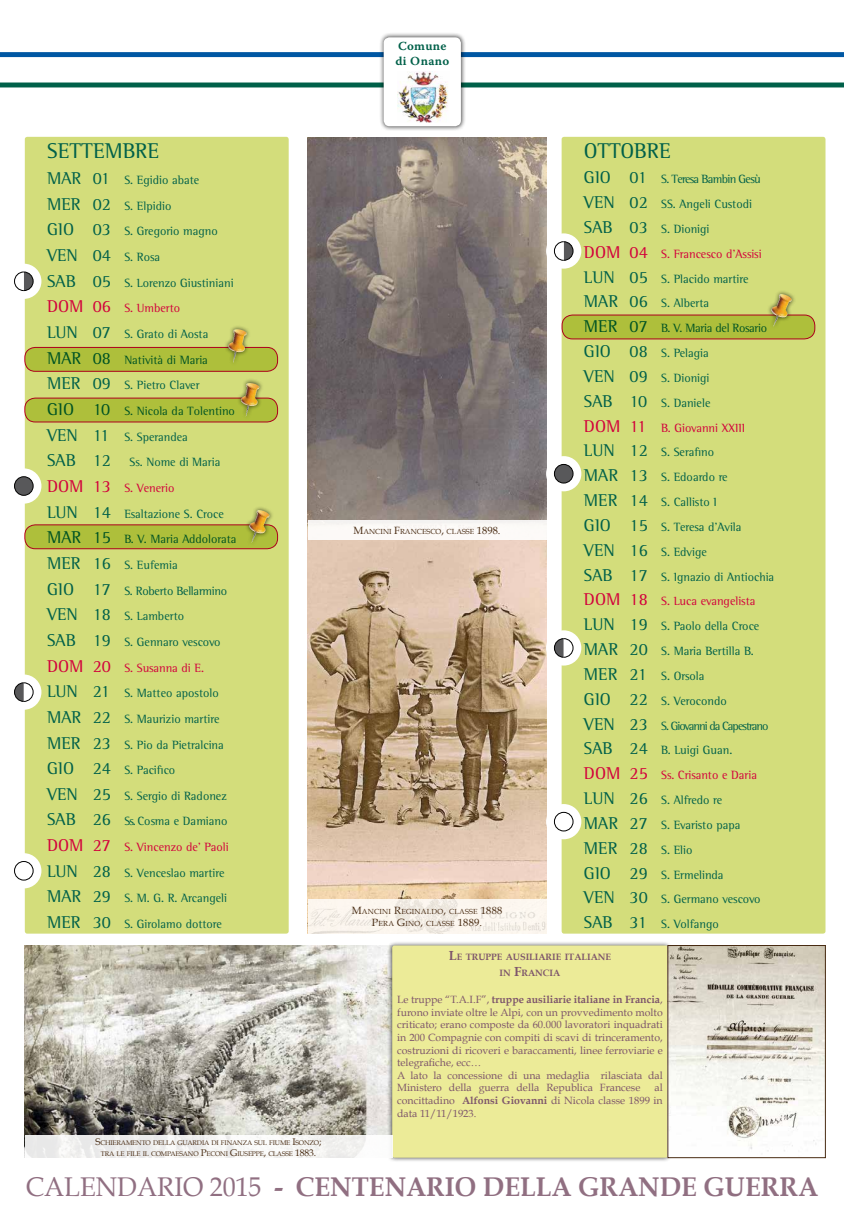
<style>
.page{position:relative;width:844px;height:1216px;background:#fff}
.page>*{position:absolute;margin:0;border:0;box-sizing:border-box;transform-origin:0 0}
.t1{font:700 27.04px "Book Antiqua";color:#7d556b;scale:.95 1}
.t2{font:21.88px "Rotis Semi Serif";color:#006049}
.t3{font:12.34px/14.8px "Warnock Pro Semibold Capt";letter-spacing:.025em;color:#006049}
.t4{font:12.25px/24.8px "Rotis Semi Serif";color:#006049}
.t5{font:10.5px/12.6px "Book Antiqua";color:#7d556b}
.t6{font:700 9.19px/15.8px "Book Antiqua";color:#7d556b;text-align:center}
.t7{font:7.35px/12.6px "Book Antiqua";letter-spacing:.03em;color:#482b12;text-align:center}
.t8{font:7.35px "Book Antiqua";color:#482b12}
.t9{font:6.74px/11.5px "Book Antiqua";letter-spacing:-.02em;color:#482b12;text-align:center}
.s1{font-size:17.5px}
.s2{font-size:17.5px;color:#d2003b}
.s3{color:#d2003b}
.s4{font-size:9.62px}
.s5{font-size:10.5px}
.s6{font-size:13.12px}
.s7{font-weight:700}
.s8{font-weight:400}
</style>
<div class="page">
<svg style="left:0;top:52px;width:843px;height:5px;background:#055aa5"></svg>
<svg style="left:0;top:82px;width:843px;height:5px;background:#1a705b"></svg>
<div style="left:379px;top:33px;width:87px;height:98px;background:#000;opacity:.75"></div>
<div style="left:383px;top:37px;width:78px;height:89px;background:#fff;border-radius:6px"></div>
<img style="left:397px;top:71px;width:51px;height:52px">
<img style="left:308px;top:540px;width:238px;height:358px">
<div style="left:561px;top:137px;width:264px;height:796px;background:#d3dd7b;border-radius:2px"></div>
<div style="left:25px;top:137px;width:263px;height:796px;background:#d3dd7b;border-radius:2px"></div>
<img style="left:25px;top:945px;width:362px;height:190px">
<img style="left:308px;top:138px;width:238px;height:382px">
<div style="left:25px;top:347px;width:252px;height:24px;background:#aebf3b;border-radius:11px"></div>
<div style="left:24px;top:347px;width:254px;height:25px;border:1px solid #d2003b;border-radius:11px"></div>
<div style="left:25px;top:398px;width:252px;height:24px;background:#aebf3b;border-radius:11px"></div>
<div style="left:24px;top:397px;width:254px;height:25px;border:1px solid #d2003b;border-radius:11px"></div>
<div style="left:224px;top:324px;width:27px;height:42px;background:#000;opacity:.75"></div>
<img style="left:228px;top:329px;width:8px;height:31px">
<div style="left:236px;top:378px;width:28px;height:42px;background:#000;opacity:.75"></div>
<img style="left:241px;top:383px;width:8px;height:30px">
<div style="left:25px;top:525px;width:252px;height:23px;background:#aebf3b;border-radius:11px"></div>
<div style="left:24px;top:524px;width:254px;height:25px;border:1px solid #d2003b;border-radius:11px"></div>
<div style="left:245px;top:505px;width:29px;height:41px;background:#000;opacity:.75"></div>
<img style="left:249px;top:510px;width:11px;height:31px">
<div style="left:562px;top:315px;width:252px;height:24px;background:#aebf3b;border-radius:11px"></div>
<div style="left:561px;top:314px;width:254px;height:25px;border:1px solid #d2003b;border-radius:11px"></div>
<div style="left:766px;top:289px;width:30px;height:41px;background:#000;opacity:.75"></div>
<img style="left:771px;top:294px;width:9px;height:31px">
<div style="left:387px;top:940px;width:285px;height:222px;background:#000;opacity:.75"></div>
<div style="left:392px;top:945px;width:275px;height:212px;background:#eceb98;border-radius:2px"></div>
<div style="left:546px;top:456px;width:35px;height:35px;background:#fff;border-radius:50%"></div>
<div style="left:554px;top:464px;width:19px;height:19px;background:#58585a;border-radius:50%"></div>
<div style="left:554px;top:464px;width:19px;height:19px;border:1px solid #000;border-radius:50%"></div>
<div style="left:6px;top:468px;width:35px;height:35px;background:#fff;border-radius:50%"></div>
<div style="left:15px;top:476px;width:18px;height:19px;background:#58585a;border-radius:50%"></div>
<div style="left:14px;top:476px;width:19px;height:19px;border:1px solid #000;border-radius:50%"></div>
<div style="left:546px;top:804px;width:35px;height:35px;background:#fff;border-radius:50%"></div>
<div style="left:554px;top:812px;width:19px;height:19px;border:1px solid #000;border-radius:50%"></div>
<div style="left:6px;top:853px;width:35px;height:35px;background:#fff;border-radius:50%"></div>
<div style="left:14px;top:861px;width:19px;height:19px;border:1px solid #000;border-radius:50%"></div>
<div style="left:546px;top:233px;width:35px;height:35px;background:#fff;border-radius:50%"></div>
<svg style="left:554px;top:241px;width:19px;height:19px"></svg>
<div style="left:6px;top:264px;width:35px;height:35px;background:#fff;border-radius:50%"></div>
<svg style="left:14px;top:272px;width:19px;height:19px"></svg>
<div style="left:546px;top:630px;width:35px;height:35px;background:#fff;border-radius:50%"></div>
<svg style="left:554px;top:638px;width:19px;height:19px"></svg>
<div style="left:6px;top:674px;width:35px;height:35px;background:#fff;border-radius:50%"></div>
<svg style="left:14px;top:682px;width:19px;height:19px"></svg>
<div style="left:308px;top:520px;width:238px;height:19px;background:#fcf9f7"></div>
<svg style="left:308px;top:898px;width:238px;height:35px;fill:#faf5ed"></svg>
<div style="left:25px;top:1135px;width:367px;height:23px;background:#f2f2f0"></div>
<img style="left:669px;top:947px;width:154px;height:208px">
<p class="t3" style="left:395px;top:39px;width:55px">Comune di Onano</p>
<h2 class="t2" style="left:47px;top:138px;width:113px">SETTEMBRE</h2>
<p class="t4" style="left:47px;top:167px;width:191px;line-height:25.6px"><span class="s1">MAR 01</span> S. Egidio abate<br><span class="s1">MER 02</span> S. Elpidio<br><span class="s1">GIO 03</span> S. Gregorio magno<br><span class="s1">VEN 04</span> S. Rosa<br><span class="s1">SAB 05</span> S. Lorenzo Giustiniani<br><span class="s2">DOM 06</span> <span class="s3">S. Umberto<br></span><span class="s1">LUN 07</span> S. Grato di Aosta<br><span class="s1">MAR 08</span> Natività di Maria<br><span class="s1">MER 09</span> S. Pietro Claver<br><span class="s1">GIO 10</span> S. Nicola da Tolentino<br><span class="s1">VEN 11</span> S. Sperandea<br><span class="s1">SAB 12</span> Ss. Nome di Maria<br><span class="s2">DOM 13</span> <span class="s3">S. Venerio<br></span><span class="s1">LUN 14</span> Esaltazione S. Croce<br><span class="s1">MAR 15</span> B. V. Maria Addolorata<br><span class="s1">MER 16</span> S. Eufemia<br><span class="s1">GIO 17</span> S. Roberto Bellarmino<br><span class="s1">VEN 18</span> S. Lamberto<br><span class="s1">SAB 19</span> S. Gennaro vescovo<br><span class="s2">DOM 20</span> <span class="s3">S. Susanna di E.<br></span><span class="s1">LUN 21</span> S. Matteo apostolo<br><span class="s1">MAR 22</span> S. Maurizio martire<br><span class="s1">MER 23</span> S. Pio da Pietralcina<br><span class="s1">GIO 24</span> S. Pacifico<br><span class="s1">VEN 25</span> S. Sergio di Radonez<br><span class="s1">SAB 26</span> Ss. Cosma e Damiano<br><span class="s2">DOM 27</span> <span class="s3">S. Vincenzo de’ Paoli<br></span><span class="s1">LUN 28</span> S. Venceslao martire<br><span class="s1">MAR 29</span> S. M. G. R. Arcangeli<br><span class="s1">MER 30</span> S. Girolamo dottore</p>
<p class="t9" style="left:95px;top:1136px;width:227px"><span class="s4">S</span>CHIERAMENTO DELLA GUARDIA DI FINANZA SUL FIUME <span class="s4">I</span>SONZO<span class="s4">;<br></span>TRA LE FILE IL COMPAESANO <span class="s4">P</span>ECONI <span class="s4">G</span>IUSEPPE<span class="s4">,</span> CLASSE <span class="s4">1883.</span></p>
<p class="t8" style="left:353px;top:526px;width:148px"><span class="s5">M</span>ANCINI <span class="s5">F</span>RANCESCO<span class="s5">,</span> CLASSE <span class="s5">1898.</span></p>
<p class="t7" style="left:351px;top:905px;width:152px"><span class="s5">M</span>ANCINI <span class="s5">R</span>EGINALDO<span class="s5">,</span> CLASSE <span class="s5">1888<br>P</span>ERA <span class="s5">G</span>INO<span class="s5">,</span> CLASSE <span class="s5">1889.</span></p>
<h2 class="t2" style="left:583px;top:138px;width:88px">OTTOBRE</h2>
<p class="t4" style="left:583px;top:167px;width:192px"><span class="s1">GIO 01</span> S. Teresa Bambin Gesù<br><span class="s1">VEN 02</span> SS. Angeli Custodi<br><span class="s1">SAB 03</span> S. Dionigi<br><span class="s2">DOM 04</span> <span class="s3">S. Francesco d’Assisi<br></span><span class="s1">LUN 05</span> S. Placido martire<br><span class="s1">MAR 06</span> S. Alberta<br><span class="s1">MER 07</span> B. V. Maria del Rosario<br><span class="s1">GIO 08</span> S. Pelagia<br><span class="s1">VEN 09</span> S. Dionigi<br><span class="s1">SAB 10</span> S. Daniele<br><span class="s2">DOM 11</span> <span class="s3">B. Giovanni XXIII<br></span><span class="s1">LUN 12</span> S. Serafino<br><span class="s1">MAR 13</span> S. Edoardo re<br><span class="s1">MER 14</span> S. Callisto I<br><span class="s1">GIO 15</span> S. Teresa d’Avila<br><span class="s1">VEN 16</span> S. Edvige<br><span class="s1">SAB 17</span> S. Ignazio di Antiochia<br><span class="s2">DOM 18</span> <span class="s3">S. Luca evangelista<br></span><span class="s1">LUN 19</span> S. Paolo della Croce<br><span class="s1">MAR 20</span> S. Maria Bertilla B.<br><span class="s1">MER 21</span> S. Orsola<br><span class="s1">GIO 22</span> S. Verocondo<br><span class="s1">VEN 23</span> S. Giovanni da Capestrano<br><span class="s1">SAB 24</span> B. Luigi Guan.<br><span class="s2">DOM 25</span> <span class="s3">Ss. Crisanto e Daria<br></span><span class="s1">LUN 26</span> S. Alfredo re<br><span class="s1">MAR 27</span> S. Evaristo papa<br><span class="s1">MER 28</span> S. Elio<br><span class="s1">GIO 29</span> S. Ermelinda<br><span class="s1">VEN 30</span> S. Germano vescovo<br><span class="s1">SAB 31</span> S. Volfango</p>
<p class="t6" style="left:448px;top:949px;width:164px"><span class="s6">L</span>E TRUPPE AUSILIARIE ITALIANE<br>IN <span class="s6">F</span>RANCIA</p>
<p class="t5" style="left:397px;top:993px;width:267px">Le truppe “T.A.I.F”, <span class="s7">truppe ausiliarie italiane in Francia</span>, furono inviate oltre le Alpi, con un provvedimento molto criticato; erano composte da 60.000 lavoratori inquadrati in 200 Compagnie con compiti di scavi di trinceramento, costruzioni di ricoveri e baraccamenti, linee ferroviarie e telegrafiche, ecc…<br>A lato la concessione di una medaglia rilasciata dal Ministero della guerra della Republica Francese</p>
<p class="t5" style="left:397px;top:1081px;width:267px;text-align:justify;text-indent:257px">al concittadino <span class="s7">Alfonsi Giovanni</span> di Nicola classe 1899 in data 11/11/1923.</p>
<h1 class="t1" style="left:26px;top:1171px;width:835px"><span class="s8">CALENDARIO 2015</span> - CENTENARIO DELLA GRANDE GUERRA</h1>
</div>
